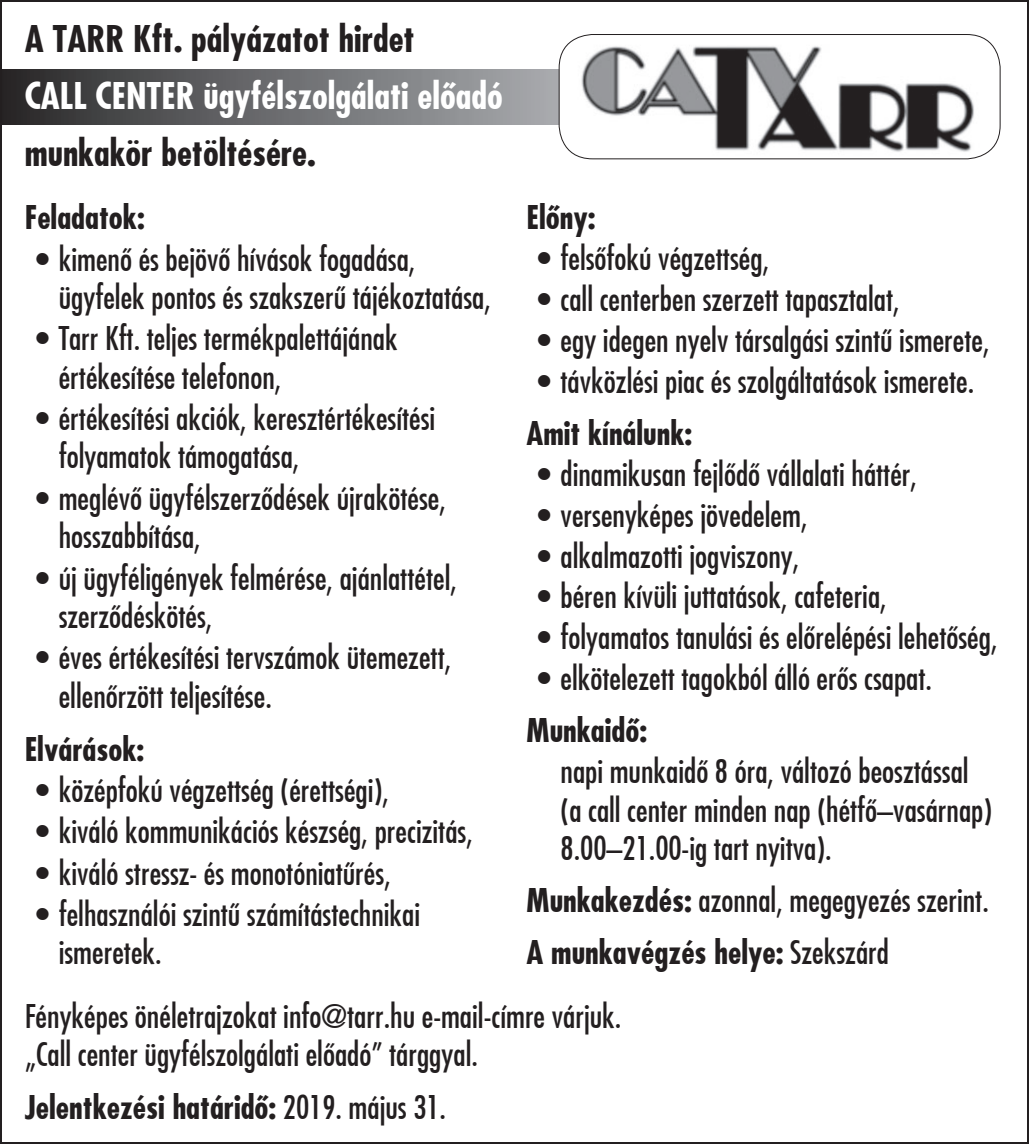
<style>
.page{position:relative;width:1029px;height:1144px;background:#fff}
.page>*{position:absolute;margin:0;border:0;box-sizing:border-box;transform-origin:0 0}
.t1{font:700 36px "Fujiyama";color:#231f20}
.t2{font:700 36px "Fujiyama";color:#fff}
.t3{font:32px/38.4px "Fujiyama";color:#231f20}
.t4{font:700 32px "Fujiyama";color:#231f20}
.s1{font-weight:700}
.s2{font-weight:400}
</style>
<div class="page">
<img style="left:3px;top:69px;width:998px;height:55px">
<div style="left:559px;top:35px;width:440px;height:124px;background:#fff;border-radius:34px"></div>
<img style="left:570px;top:34px;width:413px;height:125px">
<div style="left:558px;top:34px;width:442px;height:125px;border:1px solid #231f20;border-radius:34px"></div>
<p class="t1" style="left:25px;top:15px;width:391px">A TARR Kft. pályázatot hirdet</p>
<p class="t2" style="left:25px;top:72px;width:479px">CALL CENTER ügyfélszolgálati előadó</p>
<p class="t1" style="left:25px;top:129px;width:292px">munkakör betöltésére.</p>
<p class="t4" style="left:25px;top:196px;width:122px">Feladatok:</p>
<p class="t3" style="left:59px;top:238px;width:433px;text-indent:-23px">ï kimenő és bejövő hívások fogadása, ügyfelek pontos és szakszerű tájékoztatása,</p>
<p class="t3" style="left:59px;top:318px;width:340px;text-indent:-23px">ï Tarr Kft. teljes termékpalettájának értékesítése telefonon,</p>
<p class="t3" style="left:59px;top:398px;width:378px;text-indent:-23px">ï értékesítési akciók, keresztértékesítési folyamatok támogatása,</p>
<p class="t3" style="left:59px;top:478px;width:388px;text-indent:-23px">ï meglévő ügyfélszerződések újrakötése, hosszabbítása,</p>
<p class="t3" style="left:59px;top:557px;width:399px;text-indent:-23px">ï új ügyféligények felmérése, ajánlattétel, szerződéskötés,</p>
<p class="t3" style="left:59px;top:637px;width:394px;text-indent:-23px">ï éves értékesítési tervszámok ütemezett, ellenőrzött teljesítése.</p>
<p class="t4" style="left:25px;top:728px;width:121px">Elvárások:</p>
<p class="t3" style="left:36px;top:768px;width:438px;line-height:41.2px">ï középfokú végzettség (érettségi),<br>ï kiváló kommunikációs készség, precizitás, ï kiváló stressz- és monotóniatűrés,<br>ï felhasználói szintű számítástechnikai</p>
<p class="t3" style="left:59px;top:932px;width:105px">ismeretek.</p>
<p class="t4" style="left:526px;top:197px;width:71px">Előny:</p>
<p class="t3" style="left:537px;top:237px;width:453px;line-height:40.8px">ï felsőfokú végzettség,<br>ï call centerben szerzett tapasztalat,<br>ï egy idegen nyelv társalgási szintű ismerete, ï távközlési piac és szolgáltatások ismerete.</p>
<p class="t4" style="left:526px;top:412px;width:167px">Amit kínálunk:</p>
<p class="t3" style="left:537px;top:452px;width:461px;line-height:40.8px">ï dinamikusan fejlődő vállalati háttér,<br>ï versenyképes jövedelem,<br>ï alkalmazotti jogviszony,<br>ï béren kívüli juttatások, cafeteria,<br>ï folyamatos tanulási és előrelépési lehetőség, ï elkötelezett tagokból álló erős csapat.</p>
<p class="t4" style="left:526px;top:710px;width:122px">Munkaidő:</p>
<p class="t3" style="left:560px;top:751px;width:433px">napi munkaidő 8 óra, változó beosztással (a call center minden nap (hétfő–vasárnap)<br>8.00–21.00-ig tart nyitva).</p>
<p class="t3" style="left:526px;top:873px;width:464px;line-height:52px"><span class="s1">Munkakezdés:</span> azonnal, megegyezés szerint.<br><span class="s1">A munkavégzés helye:</span> Szekszárd</p>
<p class="t3" style="left:25px;top:996px;width:598px">Fényképes önéletrajzokat info@tarr.hu e-mail-címre várjuk. „Call center ügyfélszolgálati előadó” tárggyal.</p>
<p class="t4" style="left:25px;top:1086px;width:423px">Jelentkezési határidő: <span class="s2">2019. május 31.</span></p>
</div>
